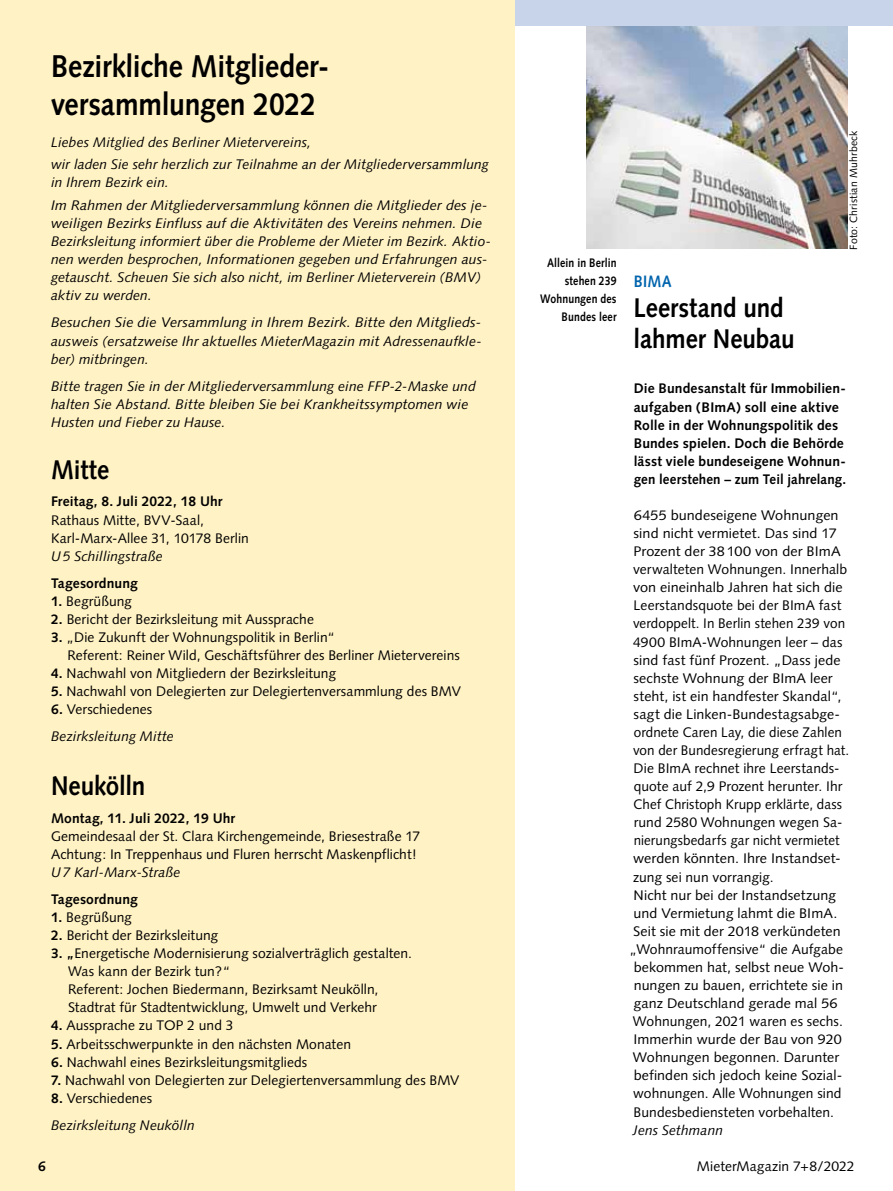
<style>
.page{position:relative;width:893px;height:1191px;background:#fff}
.page>*{position:absolute;margin:0;border:0;box-sizing:border-box;transform-origin:0 0}
.t1{font:700 31.5px/37.5px "Syntax";letter-spacing:-.005em;color:#000;scale:.9 1}
.t2{font:700 27px/31.5px "Syntax";color:#000;scale:.9 1}
.t3{font:700 16.5px "Syntax";color:#0064ad;scale:.9 1}
.t4{font:13.8px/18px "Syntax";letter-spacing:.005em;color:#000}
.t5{font:italic 13.8px/18px "Syntax";letter-spacing:.005em;color:#000}
.t6{font:700 13.8px/18px "Syntax";letter-spacing:.005em;color:#000}
.t7{font:13.8px "Syntax";letter-spacing:.005em;color:#000;scale:1.04 1}
.t8{font:italic 13.8px/18px "Syntax";letter-spacing:.005em;color:#000;text-align:justify;scale:1.04 1}
.t9{font:13.8px "Syntax";letter-spacing:.005em;color:#000;scale:.96 1}
.t10{font:700 12.3px/18px "Syntax";letter-spacing:.01em;color:#000;text-align:right;scale:.85 1}
.t11{font:10.5px "Syntax";letter-spacing:.02em;color:#000}
.s1{font-weight:700}
.s2{font-weight:700;font-style:normal}
.s3{font-style:normal}
</style>
<div class="page">
<img style="left:587px;top:26px;width:260px;height:223px">
<div style="left:157px;top:0;width:736px;height:26px;background:#c8d4ea"></div>
<div style="left:0;top:0;width:514px;height:1191px;background:#fff2c4"></div>
<h1 class="t1" style="left:51px;top:48px;width:310px">Bezirkliche mitglieder&shy;versammlungen 2022</h1>
<p class="t5" style="left:51px;top:131px;width:439px;line-height:22.5px">Liebes Mitglied des Berliner Mietervereins,<br>wir laden Sie sehr herzlich zur Teilnahme an der Mitgliederversammlung</p>
<p class="t5" style="left:51px;top:171px;width:438px;line-height:22.5px">in Ihrem Bezirk ein.<br>Im Rahmen der Mitgliederversammlung können die Mitglieder des je-</p>
<p class="t5" style="left:51px;top:214px;width:442px">wei ligen Bezirks Einfluss auf die Aktivitäten des Vereins nehmen. Die Bezirks leitung informiert über die Probleme der Mieter im Bezirk. Aktio&shy;nen werden besprochen, Informa tionen gegeben und Erfahrungen aus&shy;getauscht. Scheuen Sie sich also nicht, im Berliner Mieter verein (BMV) aktiv zu werden.</p>
<p class="t8" style="left:51px;top:313px;width:416px">Besuchen Sie die Versammlung in Ihrem Bezirk. Bitte den Mitglieds&shy;ausweis (ersatzweise Ihr ak tuelles MieterMagazin mit Adressenaufkle&shy;ber) mitbringen.</p>
<p class="t5" style="left:51px;top:377px;width:426px">Bitte tragen Sie in der Mitgliederversammlung eine FFP-2-Maske und halten Sie Abstand. Bitte bleiben Sie bei Krankheitssymptomen wie<br>Husten und Fieber zu Hause.</p>
<h2 class="t2" style="left:51px;top:454px;width:66px">mitte</h2>
<p class="t6" style="left:51px;top:493px;width:173px">Freitag, 8. Juli 2022, 18 Uhr</p>
<p class="t4" style="left:51px;top:511px;width:199px">Rathaus Mitte, BVV-Saal,<br>Karl-Marx-Allee 31, 10178 Berlin</p>
<p class="t5" style="left:51px;top:547px;width:113px">U 5 Schillingstraße</p>
<p class="t6" style="left:51px;top:574px;width:88px">Tagesordnung</p>
<p class="t4" style="left:51px;top:592px;width:82px"><span class="s1">1.</span> Begrüßung</p>
<p class="t4" style="left:51px;top:610px;width:264px"><span class="s1">2.</span> Bericht der Bezirksleitung mit Aussprache</p>
<p class="t4" style="left:68px;top:628px;width:394px;text-indent:-16px"><span class="s1">3.</span> „Die Zukunft der Wohnungspolitik in Berlin“<br>Referent: Reiner Wild, Geschäftsführer des Berliner Mietervereins</p>
<p class="t4" style="left:51px;top:664px;width:287px"><span class="s1">4.</span> Nachwahl von Mitgliedern der Bezirksleitung</p>
<p class="t4" style="left:51px;top:682px;width:411px"><span class="s1">5.</span> Nachwahl von Delegierten zur Delegiertenversammlung des BMV</p>
<p class="t5" style="left:51px;top:696px;width:124px;line-height:27.2px"><span class="s2">6.</span> <span class="s3">Verschiedenes<br></span>Bezirksleitung Mitte</p>
<h2 class="t2" style="left:51px;top:770px;width:106px">Neukölln</h2>
<p class="t6" style="left:51px;top:809px;width:186px">montag, 11. Juli 2022, 19 Uhr</p>
<p class="t4" style="left:51px;top:827px;width:371px">Gemeindesaal der St. Clara Kirchengemeinde, Briesestraße 17<br>Achtung: In Treppenhaus und Fluren herrscht Maskenpflicht!</p>
<p class="t5" style="left:51px;top:863px;width:131px">U 7 Karl-Marx-Straße</p>
<p class="t6" style="left:51px;top:890px;width:88px">Tagesordnung</p>
<p class="t4" style="left:51px;top:908px;width:82px"><span class="s1">1.</span> Begrüßung</p>
<p class="t4" style="left:51px;top:926px;width:169px"><span class="s1">2.</span> Bericht der Bezirksleitung</p>
<p class="t4" style="left:68px;top:944px;width:345px;text-indent:-17px"><span class="s1">3. „</span>Energetische Modernisierung sozialverträglich gestalten.<br>Was kann der Bezirk tun?“<br>Referent: Jochen Biedermann, Bezirksamt Neukölln, Stadtrat für Stadtentwicklung, Umwelt und Verkehr</p>
<p class="t4" style="left:51px;top:1016px;width:184px"><span class="s1">4.</span> Aussprache zu TOP 2 und 3</p>
<p class="t4" style="left:51px;top:1034px;width:302px"><span class="s1">5.</span> Arbeitsschwerpunkte in den nächsten Monaten</p>
<p class="t4" style="left:51px;top:1052px;width:258px"><span class="s1">6.</span> Nachwahl eines Bezirksleitungsmitglieds</p>
<p class="t4" style="left:51px;top:1071px;width:410px"><span class="s1">7.</span> Nachwahl von Delegierten zur Delegiertenversammlung des BMV</p>
<p class="t5" style="left:51px;top:1084px;width:145px;line-height:27.2px"><span class="s2">8.</span> <span class="s3">Verschiedenes<br></span>Bezirksleitung Neukölln</p>
<p class="t6" style="left:38px;top:1157px;width:9px">6</p>
<p class="t10" style="left:540px;top:254px;width:91px">Allein in Berlin stehen 239<br>Wohnungen des<br>Bundes leer</p>
<p class="t3" style="left:634px;top:272px;width:44px">BImA</p>
<h2 class="t2" style="left:634px;top:292px;width:181px">Leerstand und lahmer Neubau</h2>
<p class="t11" style="left:847px;top:250px;width:121px;rotate:-90deg">Foto: Christian Muhrbeck</p>
<p class="t6" style="left:634px;top:380px;width:214px">Die Bundesanstalt für Immobilien&shy;aufgaben (BImA) soll eine aktive Rolle in der Wohnungspolitik des Bundes spielen. Doch die Behörde lässt viele bundeseigene Wohnun&shy;gen leerstehen – zum Teil jahrelang.</p>
<p class="t7" style="left:634px;top:507px;width:198px">6455 bundeseigene Wohnungen</p>
<p class="t7" style="left:634px;top:525px;width:197px">sind nicht vermietet. Das sind 17</p>
<p class="t7" style="left:634px;top:543px;width:201px">Prozent der 38 100 von der BImA</p>
<p class="t4" style="left:633px;top:560px;width:216px">verwalteten Wohnungen. Innerhalb</p>
<p class="t7" style="left:633px;top:579px;width:203px">von eineinhalb Jahren hat sich die</p>
<p class="t4" style="left:634px;top:596px;width:209px">Leerstandsquote bei der BImA fast</p>
<p class="t4" style="left:633px;top:615px;width:214px">verdoppelt. In Berlin stehen 239 von</p>
<p class="t4" style="left:633px;top:633px;width:211px">4900 BImA-Wohnungen leer – das</p>
<p class="t4" style="left:634px;top:651px;width:208px">sind fast fünf Prozent. „Dass jede</p>
<p class="t4" style="left:634px;top:669px;width:201px">sechste Wohnung der BImA leer</p>
<p class="t4" style="left:634px;top:687px;width:209px">steht, ist ein handfester Skandal“,</p>
<p class="t4" style="left:634px;top:705px;width:208px">sagt die Linken-Bundestagsabge-</p>
<p class="t4" style="left:634px;top:723px;width:210px">ordnete Caren Lay, die diese Zahlen</p>
<p class="t4" style="left:633px;top:741px;width:218px">von der Bundesregierung erfragt hat.</p>
<p class="t4" style="left:634px;top:759px;width:207px">Die BImA rechnet ihre Leerstands-</p>
<p class="t4" style="left:634px;top:777px;width:210px">quote auf 2,9 Prozent herunter. Ihr</p>
<p class="t4" style="left:633px;top:795px;width:210px">Chef Christoph Krupp erklärte, dass</p>
<p class="t4" style="left:634px;top:813px;width:210px">rund 2580 Wohnungen wegen Sa-</p>
<p class="t9" style="left:634px;top:832px;width:216px">nierungsbedarfs gar nicht vermietet</p>
<p class="t7" style="left:633px;top:850px;width:201px">werden könnten. Ihre Instandset-</p>
<p class="t4" style="left:633px;top:867px;width:142px">zung sei nun vorrangig.</p>
<p class="t4" style="left:634px;top:886px;width:204px">Nicht nur bei der Instandsetzung</p>
<p class="t4" style="left:634px;top:904px;width:205px">und Vermietung lahmt die BImA.</p>
<p class="t4" style="left:633px;top:922px;width:209px">Seit sie mit der 2018 verkündeten</p>
<p class="t4" style="left:630px;top:940px;width:215px">„Wohnraumoffensive“ die Aufgabe</p>
<p class="t4" style="left:634px;top:958px;width:212px">bekommen hat, selbst neue Woh-</p>
<p class="t4" style="left:634px;top:976px;width:211px">nungen zu bauen, errichtete sie in</p>
<p class="t4" style="left:633px;top:994px;width:206px">ganz Deutschland gerade mal 56</p>
<p class="t4" style="left:633px;top:1012px;width:211px">Wohnun gen, 2021 waren es sechs.</p>
<p class="t4" style="left:633px;top:1030px;width:210px">Immerhin wurde der Bau von 920</p>
<p class="t4" style="left:633px;top:1048px;width:208px">Wohnungen begonnen. Darunter</p>
<p class="t4" style="left:634px;top:1066px;width:210px">befinden sich je doch keine Sozial-</p>
<p class="t4" style="left:633px;top:1084px;width:210px">wohnungen. Alle Wohnungen sind</p>
<p class="t4" style="left:634px;top:1102px;width:202px">Bundesbediensteten vorbehalten.</p>
<p class="t5" style="left:633px;top:1120px;width:92px">Jens Sethmann</p>
<p class="t4" style="left:697px;top:1157px;width:159px">MieterMagazin 7+8/2022</p>
</div>
